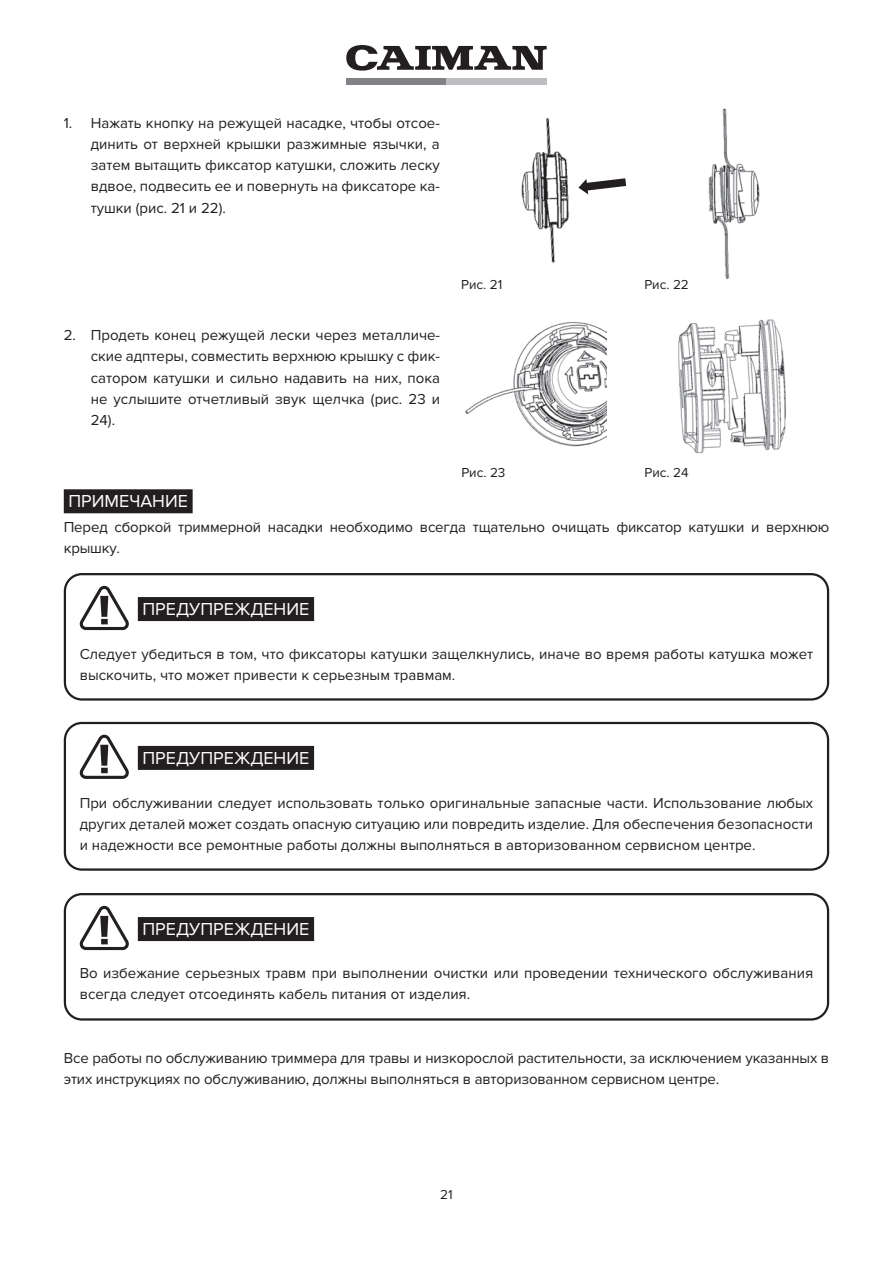
<style>
.page{position:relative;width:893px;height:1263px;background:#fff}
.page>*{position:absolute;margin:0;border:0;box-sizing:border-box;transform-origin:0 0}
.t1{font:18px "Proxima Nova";color:#fff}
.t2{font:15px/21.3px "Proxima Nova";color:#231f20}
.t3{font:13.5px "Proxima Nova";color:#231f20}
</style>
<div class="page">
<svg style="left:346px;top:45px;width:201px;height:26px"></svg>
<div style="left:347px;top:78px;width:100px;height:7px;background:#808285"></div>
<div style="left:447px;top:78px;width:100px;height:7px;background:#bcbdc0"></div>
<div style="left:64px;top:573px;width:765px;height:128px;border:2px solid #231f20;border-radius:17px"></div>
<svg style="left:80px;top:586px;width:49px;height:44px"></svg>
<div style="left:138px;top:597px;width:176px;height:24px;background:#231f20"></div>
<div style="left:64px;top:722px;width:765px;height:149px;border:2px solid #231f20;border-radius:17px"></div>
<svg style="left:80px;top:735px;width:49px;height:44px"></svg>
<div style="left:138px;top:746px;width:176px;height:24px;background:#231f20"></div>
<img style="left:521px;top:118px;width:68px;height:145px">
<img style="left:708px;top:108px;width:52px;height:171px">
<img style="left:465px;top:322px;width:142px;height:125px">
<img style="left:678px;top:319px;width:108px;height:135px">
<div style="left:64px;top:489px;width:129px;height:24px;background:#231f20"></div>
<div style="left:64px;top:893px;width:765px;height:127px;border:2px solid #231f20;border-radius:17px"></div>
<svg style="left:80px;top:906px;width:49px;height:44px"></svg>
<div style="left:138px;top:917px;width:176px;height:24px;background:#231f20"></div>
<svg style="left:578px;top:178px;width:48px;height:16px"></svg>
<p class="t2" style="left:91px;top:112px;width:351px;text-align:justify;text-indent:-27px">1. Нажать кнопку на режущей насадке, чтобы отсое&shy;динить от верхней крышки разжимные язычки, а затем вытащить фиксатор катушки, сложить леску вдвое, подвесить ее и повернуть на фиксаторе ка&shy;тушки (рис. 21 и 22).</p>
<p class="t2" style="left:91px;top:325px;width:351px;text-align:justify;text-indent:-27px">2. Продеть конец режущей лески через металличе&shy;ские адптеры, совместить верхнюю крышку с фик&shy;сатором катушки и сильно надавить на них, пока не услышите отчетливый звук щелчка (рис. 23 и 24).</p>
<p class="t3" style="left:461px;top:277px;width:43px">Рис. 21</p>
<p class="t3" style="left:644px;top:277px;width:46px">Рис. 22</p>
<p class="t3" style="left:461px;top:465px;width:46px">Рис. 23</p>
<p class="t3" style="left:644px;top:465px;width:46px">Рис. 24</p>
<p class="t1" style="left:68px;top:491px;width:121px">ПРИМЕЧАНИЕ</p>
<p class="t2" style="left:64px;top:516px;width:767px">Перед сборкой триммерной насадки необходимо всегда тщательно очищать фиксатор катушки и верхнюю крышку.</p>
<p class="t1" style="left:142px;top:599px;width:168px">ПРЕДУПРЕЖДЕНИЕ</p>
<p class="t2" style="left:80px;top:644px;width:735px">Следует убедиться в том, что фиксаторы катушки защелкнулись, иначе во время работы катушка может выскочить, что может привести к серьезным травмам.</p>
<p class="t1" style="left:142px;top:747px;width:168px">ПРЕДУПРЕЖДЕНИЕ</p>
<p class="t2" style="left:80px;top:792px;width:735px;text-align:justify">При обслуживании следует использовать только оригинальные запасные части. Использование любых других деталей может создать опасную ситуацию или повредить изделие. Для обеспечения безопасности и надежности все ремонтные работы должны выполняться в авторизованном сервисном центре.</p>
<p class="t1" style="left:142px;top:919px;width:168px">ПРЕДУПРЕЖДЕНИЕ</p>
<p class="t2" style="left:80px;top:963px;width:735px">Во избежание серьезных травм при выполнении очистки или проведении технического обслуживания всегда следует отсоединять кабель питания от изделия.</p>
<p class="t2" style="left:64px;top:1048px;width:767px">Все работы по обслуживанию триммера для травы и низкорослой растительности, за исключением указанных в этих инструкциях по обслуживанию, должны выполняться в авторизованном сервисном центре.</p>
<p class="t3" style="left:440px;top:1186px;width:14px">21</p>
</div>
